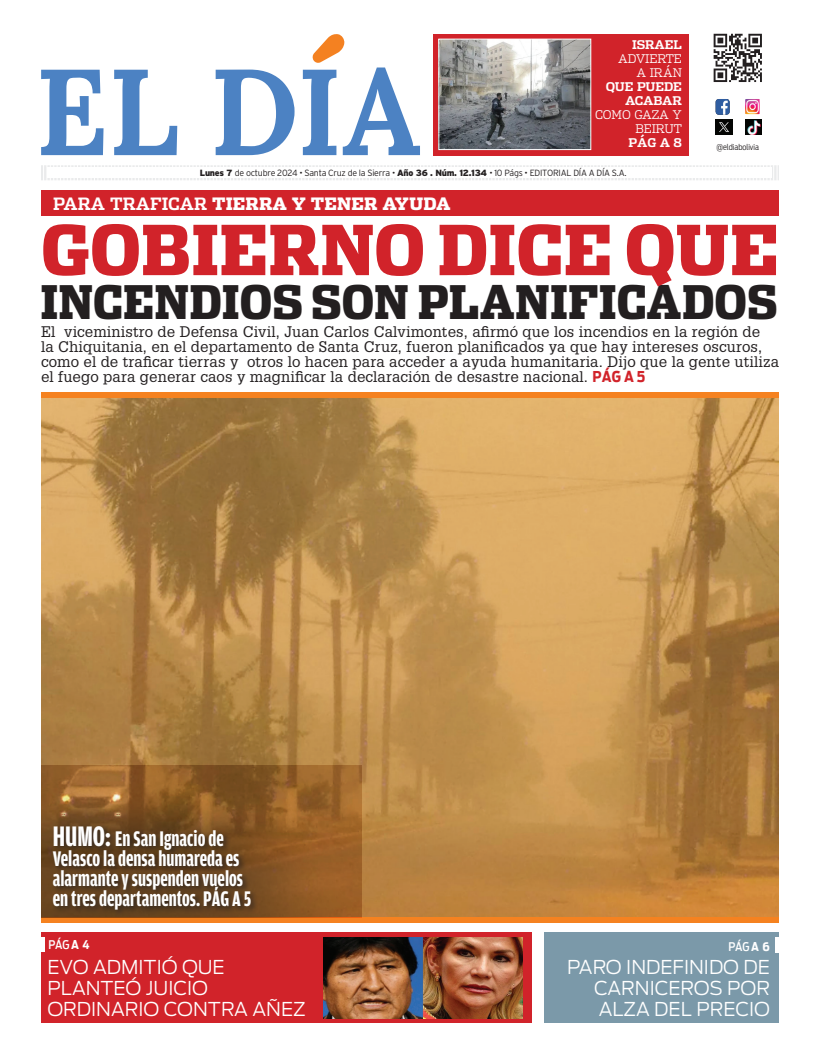
<style>
.page{position:relative;width:820px;height:1056px;background:#fff}
.page>*{position:absolute;margin:0;border:0;box-sizing:border-box;transform-origin:0 0}
.t1{font:900 68.4px "Dispatch Cond";color:#d1232a;scale:1.05 1}
.t2{font:900 46px "Dispatch Cond";color:#231f20}
.t3{font:700 22.5px/20px "Amplitude Comp";color:#fff;scale:.95 1}
.t4{font:300 19px/21px "Antenna";color:#fff;text-align:justify}
.t5{font:900 17px "Dispatch";color:#fff;scale:.95 1}
.t6{font:15px/15.1px "Glypha";letter-spacing:.01em;color:#231f20}
.t7{font:300 12px "Dispatch";letter-spacing:-.01em;color:#fff}
.t8{font:700 12px "Dispatch";letter-spacing:-.01em;color:#fff}
.t9{font:500 12px "Antenna Cond";letter-spacing:-.02em;color:#fff}
.t10{font:300 9px "Interstate";letter-spacing:-.03em;color:#231f20}
.t11{font:300 8px "Antenna Cond";color:#231f20}
.s1{font-weight:900}
.s2{font-weight:700}
.s3{font-family:"Antenna Cond";font-weight:700;color:#d1232a}
.s4{font-size:30px}
</style>
<div class="page">
<div style="left:41px;top:190px;width:737px;height:26px;background:#d1232a"></div>
<img style="left:41px;top:397px;width:737px;height:520px">
<div style="left:41px;top:917px;width:737px;height:5px;background:#f58220"></div>
<div style="left:41px;top:392px;width:737px;height:5px;background:#f58220"></div>
<img style="left:41px;top:766px;width:321px;height:151px">
<div style="left:51px;top:824px;width:208px;height:93px;background:#231f20;opacity:.8"></div>
<div style="left:544px;top:932px;width:234px;height:91px;background:#7b99a9"></div>
<div style="left:774px;top:937px;width:8px;height:15px;background:#fff"></div>
<div style="left:41px;top:932px;width:490px;height:91px;background:#d1232a"></div>
<div style="left:37px;top:937px;width:8px;height:14px;background:#fff"></div>
<img style="left:323px;top:937px;width:199px;height:81px">
<svg style="left:41px;top:165px;width:736px;height:15px"></svg>
<div style="left:48px;top:168px;width:724px;height:10px;background:#fff"></div>
<svg style="left:713px;top:34px;width:48px;height:48px"></svg>
<div style="left:432px;top:34px;width:256px;height:121px;background:#d1232a"></div>
<img style="left:440px;top:41px;width:149px;height:107px">
<div style="left:438px;top:39px;width:153px;height:111px;border:1px solid #fff"></div>
<svg style="left:41px;top:70px;width:62px;height:85px"></svg>
<svg style="left:114px;top:70px;width:63px;height:85px"></svg>
<svg style="left:215px;top:70px;width:79px;height:85px"></svg>
<svg style="left:303px;top:34px;width:117px;height:121px"></svg>
<img style="left:745px;top:119px;width:16px;height:16px">
<img style="left:715px;top:120px;width:16px;height:15px">
<img style="left:745px;top:99px;width:14px;height:15px">
<img style="left:715px;top:99px;width:14px;height:16px">
<p class="t8" style="left:631px;top:36px;width:51px">ISRAEL</p>
<p class="t7" style="left:618px;top:50px;width:65px">ADVIERTE</p>
<p class="t7" style="left:636px;top:64px;width:47px">A IRÁN</p>
<p class="t8" style="left:605px;top:78px;width:76px">QUE PUEDE</p>
<p class="t8" style="left:625px;top:92px;width:11px">ACA</p>
<p class="t8" style="left:653px;top:92px;width:20px">BAR</p>
<p class="t7" style="left:595px;top:106px;width:88px">COMO GAZA Y</p>
<p class="t7" style="left:635px;top:120px;width:48px">BEIRUT</p>
<p class="t8" style="left:628px;top:134px;width:55px">PÁG A 8</p>
<p class="t10" style="left:200px;top:168px;width:428px"><span class="s1">Lunes 7</span> de octubre 2024 • Santa Cruz de la Sierra • <span class="s1">Año 36 . Núm. 12.134</span> • 10 Págs • EDITORIAL DÍA A DÍA S.A.</p>
<p class="t5" style="left:53px;top:191px;width:420px"><span class="s2">PARA TRAFICAR</span> TIERRA Y TENER AYUDA</p>
<p class="t11" style="left:716px;top:143px;width:44px">@eldiabolivia</p>
<p class="t1" style="left:41px;top:206px;width:703px">GOBIERNO DICE QUE</p>
<p class="t2" style="left:41px;top:273px;width:738px">INCENDIOS SON PLANIFICADOS</p>
<p class="t6" style="left:41px;top:324px;width:739px">El viceministro de Defensa Civil, Juan Carlos Calvimontes, afirmó que los incendios en la región de<br>la Chiquitania, en el departamento de Santa Cruz, fueron planificados ya que hay intereses oscuros, como el de traficar tierras y otros lo hacen para acceder a ayuda humanitaria. Dijo que la gente utiliza el fuego para generar caos y magnificar la declaración de desastre nacional. <span class="s3">PÁG A 5</span></p>
<p class="t3" style="left:53px;top:829px;width:210px"><span class="s4">HUMO:</span> En San Ignacio de<br>Velasco la densa humareda es alarmante y suspenden vuelos en tres departamentos. PÁG A 5</p>
<p class="t9" style="left:48px;top:937px;width:42px">PÁG <span class="s2">A 4</span></p>
<p class="t4" style="left:47px;top:957px;width:260px;text-align:left">EVO ADMITIÓ QUE<br>PLANTEÓ JUICIO<br>ORDINARIO CONTRA AÑEZ</p>
<p class="t9" style="left:728px;top:939px;width:43px">PÁG <span class="s2">A 6</span></p>
<p class="t4" style="left:594px;top:957px;width:177px;text-indent:-27px">PARO INDEFINIDO DE CARNICEROS POR ALZA DEL PRECIO</p>
</div>
